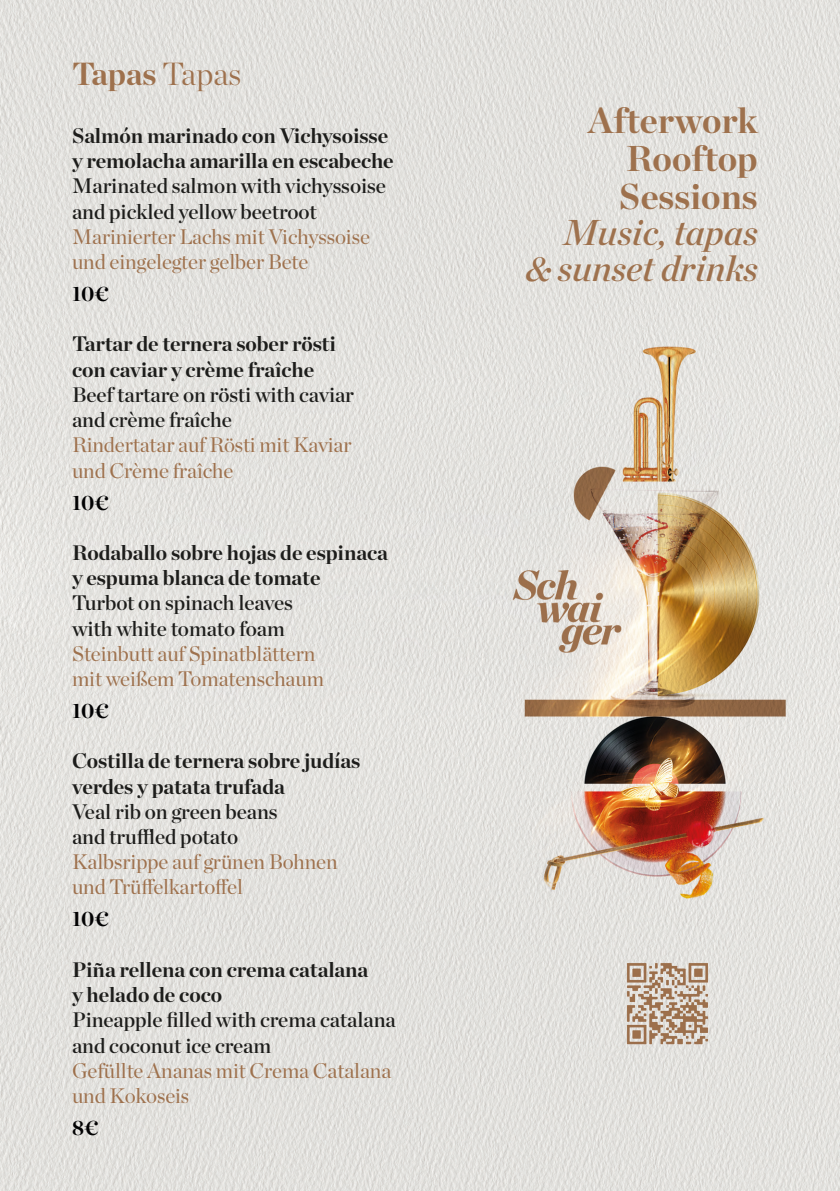
<style>
.page{position:relative;width:840px;height:1191px;background:#fff}
.page>*{position:absolute;margin:0;border:0;box-sizing:border-box;transform-origin:0 0}
.t1{font:700 36px "Chronicle Display";color:#9e714d}
.t2{font:italic 36px "Chronicle Display Semi";color:#9e714d}
.t3{font:700 32px "Chronicle Display";color:#9e714d}
.t4{font:21px/25.2px "Chronicle Display Semi";letter-spacing:-.005em;color:#1d1d1b}
.t5{font:700 21px/25.2px "Chronicle Display";letter-spacing:-.005em;color:#1d1d1b}
.t6{font:21px "Chronicle Display";letter-spacing:-.005em;color:#9e714d}
.t7{font:700 21px "Chronicle Display";color:#020203}
.s1{font-weight:300}
.s2{font-family:"Chronicle Display";font-weight:700}
.s3{font-family:"Chronicle Display Semi";font-weight:400}
</style>
<div class="page">
<img style="left:0;top:0;width:839px;height:1190px">
<img style="left:618px;top:954px;width:98px;height:98px">
<p class="t3" style="left:72px;top:48px;width:171px">Tapas <span class="s1">Tapas</span></p>
<p class="t5" style="left:72px;top:122px;width:317px">Salmón marinado con Vichysoisse</p>
<p class="t4" style="left:72px;top:147px;width:323px"><span class="s2">y remolacha amarilla en escabeche<br></span>Marinated salmon with vichyssoise</p>
<p class="t4" style="left:72px;top:197px;width:246px">and pickled yellow beetroot</p>
<p class="t6" style="left:72px;top:220px;width:299px">Marinierter Lachs mit Vichyssoise</p>
<p class="t6" style="left:72px;top:246px;width:238px">und eingelegter gelber Bete</p>
<p class="t7" style="left:72px;top:277px;width:39px">10€</p>
<p class="t5" style="left:72px;top:330px;width:265px">Tartar de ternera sober rösti con caviar y crème fraîche</p>
<p class="t4" style="left:72px;top:380px;width:283px">Beef tartare on rösti with caviar</p>
<p class="t4" style="left:72px;top:406px;width:161px">and crème fraîche</p>
<p class="t6" style="left:72px;top:429px;width:281px">Rindertatar auf Rösti mit Kaviar</p>
<p class="t6" style="left:72px;top:454px;width:163px">und Crème fraîche</p>
<p class="t7" style="left:72px;top:485px;width:39px">10€</p>
<p class="t5" style="left:72px;top:538px;width:317px">Rodaballo sobre hojas de espinaca</p>
<p class="t5" style="left:72px;top:564px;width:250px">y espuma blanca de tomate</p>
<p class="t4" style="left:72px;top:589px;width:222px">Turbot on spinach leaves</p>
<p class="t4" style="left:72px;top:614px;width:214px">with white tomato foam</p>
<p class="t6" style="left:72px;top:637px;width:244px">Steinbutt auf Spinatblättern</p>
<p class="t6" style="left:72px;top:662px;width:253px">mit weißem Tomatenschaum</p>
<p class="t7" style="left:72px;top:693px;width:39px">10€</p>
<p class="t5" style="left:72px;top:747px;width:290px">Costilla de ternera sobre judías verdes y patata trufada<br><span class="s3">Veal rib on green beans</span></p>
<p class="t4" style="left:72px;top:822px;width:168px">and truffled potato</p>
<p class="t6" style="left:72px;top:846px;width:267px">Kalbsrippe auf grünen Bohnen</p>
<p class="t6" style="left:72px;top:871px;width:172px">und Trüffelkartoffel</p>
<p class="t7" style="left:72px;top:902px;width:39px">10€</p>
<p class="t5" style="left:72px;top:955px;width:297px">Piña rellena con crema catalana</p>
<p class="t5" style="left:72px;top:980px;width:151px">y helado de coco</p>
<p class="t4" style="left:72px;top:1006px;width:325px">Pineapple filled with crema catalana</p>
<p class="t4" style="left:72px;top:1031px;width:200px">and coconut ice cream</p>
<p class="t6" style="left:72px;top:1054px;width:320px">Gefüllte Ananas mit Crema Catalana</p>
<p class="t6" style="left:72px;top:1079px;width:119px">und Kokoseis</p>
<p class="t7" style="left:72px;top:1110px;width:28px">8€</p>
<p class="t1" style="left:588px;top:91px;width:171px">Afterwork</p>
<p class="t1" style="left:625px;top:129px;width:133px">Rooftop</p>
<p class="t1" style="left:619px;top:167px;width:140px">Sessions</p>
<p class="t2" style="left:563px;top:203px;width:196px">Music, tapas</p>
<p class="t2" style="left:525px;top:239px;width:233px">&amp; sunset drinks</p>
</div>
